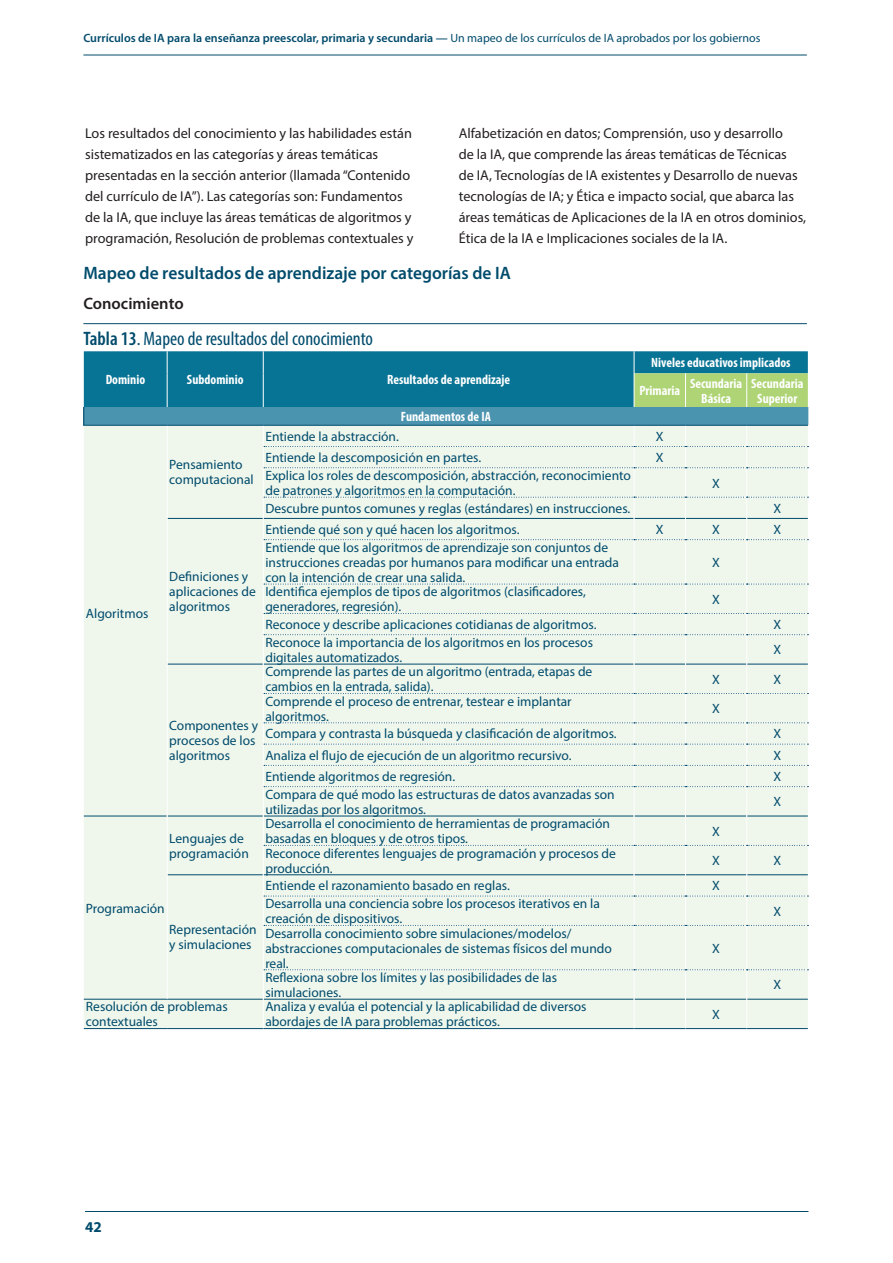
<style>
.page{position:relative;width:893px;height:1263px;background:#fff}
.page>*{position:absolute;margin:0;border:0;box-sizing:border-box;transform-origin:0 0}
.t1{font:condensed 19.5px "Myriad Pro";color:#004b6c}
.t2{font:600 18px "Myriad Pro";color:#004b6c}
.t3{font:600 16.5px "Myriad Pro";color:#231f20}
.t4{font:700 15px "Myriad Pro";color:#004b6c}
.t5{font:14.25px/21px "Myriad Pro";color:#231f20}
.t6{font:13.5px/15px "Myriad Pro";color:#004b6c}
.t7{font:700 condensed 13.5px/15px "Myriad Pro";color:#fff;text-align:center}
.t8{font:600 12px "Myriad Pro";color:#004b6c}
.s1{font-weight:400}
.s2{font-weight:600}
</style>
<div class="page">
<hr style="left:83px;top:55px;width:724px;height:1px;background:#004b6c">
<hr style="left:85px;top:1211px;width:723px;height:1px;background:#004b6c">
<hr style="left:83px;top:323px;width:724px;height:1px;background:#004b6c">
<div style="left:84px;top:540px;width:724px;height:488px;background:#eff6ec"></div>
<hr style="left:168px;top:664px;width:95px;height:1px;background:#004b6c">
<hr style="left:84px;top:816px;width:83px;height:1px;background:#004b6c">
<hr style="left:168px;top:816px;width:95px;height:1px;background:#004b6c">
<hr style="left:168px;top:874px;width:95px;height:1px;background:#004b6c">
<hr style="left:84px;top:999px;width:83px;height:1px;background:#004b6c">
<hr style="left:167px;top:999px;width:96px;height:1px;background:#004b6c">
<hr style="left:263px;top:1028px;width:371px;height:1px;background:#004b6c">
<hr style="left:634px;top:1028px;width:51px;height:1px;background:#004b6c">
<hr style="left:685px;top:1028px;width:62px;height:1px;background:#004b6c">
<hr style="left:747px;top:1028px;width:61px;height:1px;background:#004b6c">
<hr style="left:84px;top:1028px;width:83px;height:1px;background:#004b6c">
<hr style="left:167px;top:1028px;width:96px;height:1px;background:#004b6c">
<hr style="left:167px;top:540px;width:1px;height:44px;background:#fff">
<hr style="left:263px;top:540px;width:1px;height:44px;background:#fff">
<hr style="left:634px;top:540px;width:1px;height:44px;background:#fff">
<hr style="left:685px;top:540px;width:1px;height:44px;background:#fff">
<hr style="left:746px;top:540px;width:1px;height:44px;background:#fff">
<svg style="left:167px;top:584px;width:1px;height:109px"></svg>
<hr style="left:167px;top:693px;width:1px;height:30px;background:#fff">
<svg style="left:167px;top:723px;width:1px;height:122px"></svg>
<hr style="left:167px;top:845px;width:1px;height:30px;background:#fff">
<svg style="left:167px;top:875px;width:1px;height:50px"></svg>
<hr style="left:167px;top:925px;width:1px;height:45px;background:#fff">
<svg style="left:167px;top:970px;width:1px;height:29px"></svg>
<hr style="left:263px;top:925px;width:1px;height:45px;background:#fff">
<hr style="left:634px;top:926px;width:1px;height:43px;background:#fff">
<hr style="left:685px;top:926px;width:1px;height:43px;background:#fff">
<hr style="left:746px;top:926px;width:1px;height:43px;background:#fff">
<div style="left:263px;top:584px;width:545px;height:342px;background:#eff6ec"></div>
<div style="left:263px;top:969px;width:545px;height:59px;background:#eff6ec"></div>
<svg style="left:83px;top:351px;width:726px;height:189px;background:#9fc8ca"></svg>
<p class="t8" style="left:83px;top:30px;width:678px">Currículos de IA para la enseñanza preescolar, primaria y secundaria — <span class="s1">Un mapeo de los currículos de IA aprobados por los gobiernos</span></p>
<p class="t5" style="left:85px;top:123px;width:330px">Los resultados del conocimiento y las habilidades están sistematizados en las categorías y áreas temáticas presentadas en la sección anterior (llamada “Contenido del currículo de IA”). Las categorías son: Fundamentos de la IA, que incluye las áreas temáticas de algoritmos y programación, Resolución de problemas contextuales y</p>
<p class="t5" style="left:459px;top:123px;width:349px">Alfabetización en datos; Comprensión, uso y desarrollo<br>de la IA, que comprende las áreas temáticas de Técnicas<br>de IA, Tecnologías de IA existentes y Desarrollo de nuevas tecnologías de IA; y Ética e impacto social, que abarca las áreas temáticas de Aplicaciones de la IA en otros dominios, Ética de la IA e Implicaciones sociales de la IA.</p>
<h2 class="t2" style="left:83px;top:262px;width:429px">Mapeo de resultados de aprendizaje por categorías de IA</h2>
<p class="t3" style="left:83px;top:293px;width:102px">Conocimiento</p>
<h1 class="t1" style="left:83px;top:327px;width:291px"><span class="s2">Tabla 13</span>. Mapeo de resultados del conocimiento</h1>
<p class="t7" style="left:106px;top:372px;width:41px">Dominio</p>
<p class="t7" style="left:187px;top:372px;width:58px">Subdominio</p>
<p class="t7" style="left:387px;top:372px;width:125px">Resultados de aprendizaje</p>
<p class="t7" style="left:401px;top:409px;width:92px">Fundamentos de IA</p>
<p class="t7" style="left:639px;top:349px;width:153px;line-height:27.9px;text-align:left;text-indent:12px">Niveles educativos implicados<br>Primaria</p>
<p class="t7" style="left:690px;top:375px;width:54px">Secundaria<br>Básica</p>
<p class="t7" style="left:751px;top:375px;width:54px">Secundaria<br>Superior</p>
<p class="t6" style="left:86px;top:606px;width:64px">Algoritmos</p>
<p class="t6" style="left:169px;top:457px;width:86px">Pensamiento computacional</p>
<p class="t6" style="left:265px;top:429px;width:135px">Entiende la abstracción.</p>
<p class="t6" style="left:656px;top:429px;width:9px">X</p>
<p class="t6" style="left:265px;top:450px;width:217px">Entiende la descomposición en partes.</p>
<p class="t6" style="left:656px;top:450px;width:9px">X</p>
<p class="t6" style="left:265px;top:468px;width:367px">Explica los roles de descomposición, abstracción, reconocimiento de patrones y algoritmos en la computación.</p>
<p class="t6" style="left:712px;top:475px;width:9px">X</p>
<p class="t6" style="left:265px;top:501px;width:366px">Descubre puntos comunes y reglas (estándares) en instrucciones.</p>
<p class="t6" style="left:773px;top:501px;width:9px">X</p>
<p class="t6" style="left:265px;top:522px;width:256px">Entiende qué son y qué hacen los algoritmos.</p>
<p class="t6" style="left:656px;top:522px;width:9px">X</p>
<p class="t6" style="left:712px;top:522px;width:9px">X</p>
<p class="t6" style="left:773px;top:522px;width:9px">X</p>
<p class="t6" style="left:265px;top:540px;width:355px">Entiende que los algoritmos de aprendizaje son conjuntos de instrucciones creadas por humanos para modificar una entrada con la intención de crear una salida.</p>
<p class="t6" style="left:712px;top:555px;width:9px">X</p>
<p class="t6" style="left:169px;top:569px;width:88px">Definiciones y aplicaciones de algoritmos</p>
<p class="t6" style="left:265px;top:584px;width:322px">Identifica ejemplos de tipos de algoritmos (clasificadores, generadores, regresión).</p>
<p class="t6" style="left:712px;top:591px;width:9px">X</p>
<p class="t6" style="left:265px;top:617px;width:333px">Reconoce y describe aplicaciones cotidianas de algoritmos.</p>
<p class="t6" style="left:773px;top:617px;width:9px">X</p>
<p class="t6" style="left:265px;top:635px;width:329px">Reconoce la importancia de los algoritmos en los procesos digitales automatizados.</p>
<p class="t6" style="left:773px;top:642px;width:9px">X</p>
<p class="t6" style="left:265px;top:664px;width:328px">Comprende las partes de un algoritmo (entrada, etapas de cambios en la entrada, salida).</p>
<p class="t6" style="left:712px;top:671px;width:9px">X</p>
<p class="t6" style="left:773px;top:671px;width:9px">X</p>
<p class="t6" style="left:265px;top:693px;width:308px">Comprende el proceso de entrenar, testear e implantar algoritmos.</p>
<p class="t6" style="left:712px;top:701px;width:9px">X</p>
<p class="t6" style="left:265px;top:726px;width:353px">Compara y contrasta la búsqueda y clasificación de algoritmos.</p>
<p class="t6" style="left:773px;top:726px;width:9px">X</p>
<p class="t6" style="left:265px;top:747px;width:308px">Analiza el flujo de ejecución de un algoritmo recursivo.</p>
<p class="t6" style="left:773px;top:747px;width:9px">X</p>
<p class="t6" style="left:265px;top:769px;width:191px">Entiende algoritmos de regresión.</p>
<p class="t6" style="left:773px;top:769px;width:9px">X</p>
<p class="t6" style="left:265px;top:787px;width:351px">Compara de qué modo las estructuras de datos avanzadas son utilizadas por los algoritmos.</p>
<p class="t6" style="left:773px;top:794px;width:9px">X</p>
<p class="t6" style="left:169px;top:718px;width:90px">Componentes y procesos de los algoritmos</p>
<p class="t6" style="left:265px;top:816px;width:346px">Desarrolla el conocimiento de herramientas de programación basadas en bloques y de otros tipos.</p>
<p class="t6" style="left:712px;top:823px;width:9px">X</p>
<p class="t6" style="left:265px;top:845px;width:352px">Reconoce diferentes lenguajes de programación y procesos de producción.</p>
<p class="t6" style="left:712px;top:853px;width:9px">X</p>
<p class="t6" style="left:773px;top:853px;width:9px">X</p>
<p class="t6" style="left:169px;top:831px;width:81px">Lenguajes de programación</p>
<p class="t6" style="left:86px;top:900px;width:80px">Programación</p>
<p class="t6" style="left:169px;top:922px;width:89px">Representación y simulaciones</p>
<p class="t6" style="left:265px;top:878px;width:246px">Entiende el razonamiento basado en reglas.</p>
<p class="t6" style="left:712px;top:878px;width:9px">X</p>
<p class="t6" style="left:265px;top:896px;width:336px">Desarrolla una conciencia sobre los procesos iterativos en la creación de dispositivos.</p>
<p class="t6" style="left:773px;top:903px;width:9px">X</p>
<p class="t6" style="left:265px;top:925px;width:348px">Desarrolla conocimiento sobre simulaciones/modelos/ abstracciones computacionales de sistemas físicos del mundo real.</p>
<p class="t6" style="left:712px;top:940px;width:9px">X</p>
<p class="t6" style="left:265px;top:970px;width:293px">Reflexiona sobre los límites y las posibilidades de las simulaciones.</p>
<p class="t6" style="left:773px;top:977px;width:9px">X</p>
<p class="t6" style="left:86px;top:999px;width:143px">Resolución de problemas contextuales</p>
<p class="t6" style="left:265px;top:999px;width:323px">Analiza y evalúa el potencial y la aplicabilidad de diversos abordajes de IA para problemas prácticos.</p>
<p class="t6" style="left:712px;top:1006px;width:9px">X</p>
<p class="t4" style="left:85px;top:1217px;width:18px">42</p>
</div>
